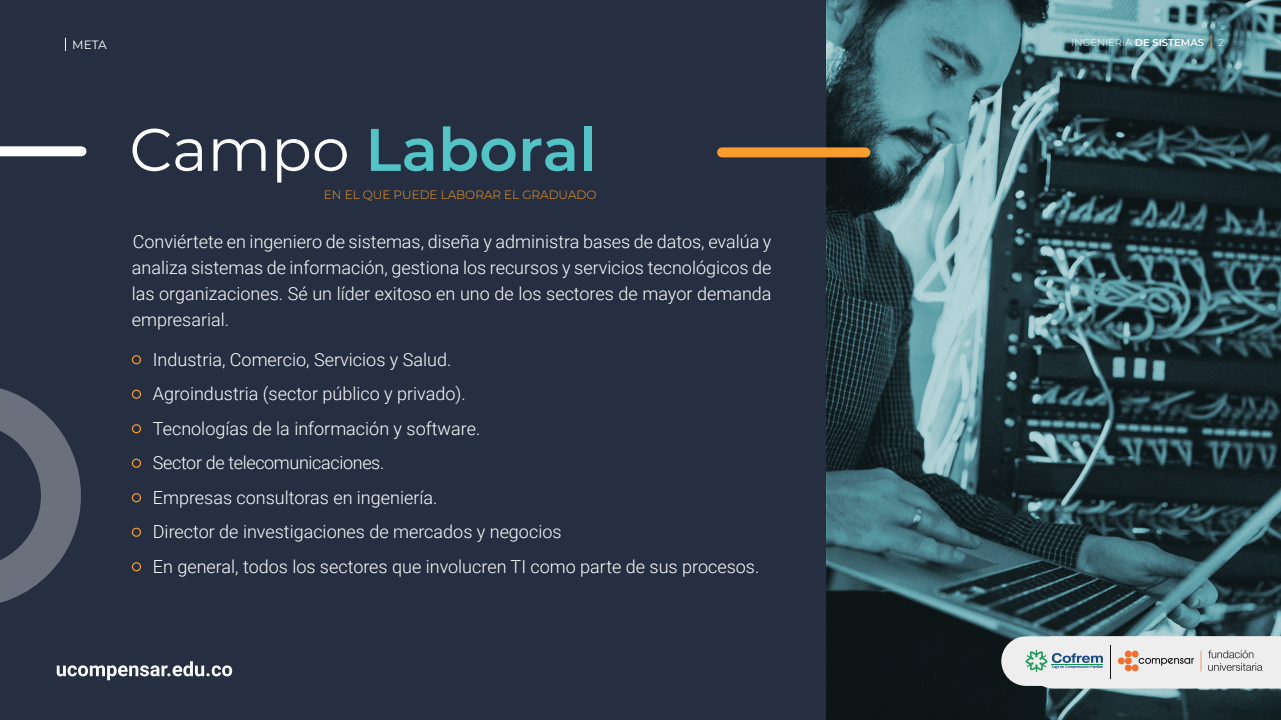
<style>
.page{position:relative;width:1281px;height:720px;background:#fff}
.page>*{position:absolute;margin:0;border:0;box-sizing:border-box;transform-origin:0 0}
.t1{font:600 60px "Montserrat";color:#53c3c6}
.t2{font:300 18px/34.5px "Roboto";color:#fff;text-align:justify}
.t3{font:300 12px "Montserrat";color:#f89d2d}
.t4{font:12px "Montserrat";color:#fff}
.t5{font:300 10px "Montserrat";color:#fff}
.s1{font-weight:600}
.s2{font-weight:400;color:#fff}
</style>
<div class="page">
<div style="left:0;top:0;width:1280px;height:720px;background:#252f41"></div>
<svg style="left:827px;top:0;width:453px;height:720px;background:#37545a"></svg>
<div style="left:132px;top:355px;width:9px;height:9px;border:1px solid #f89c2d;border-radius:50%"></div>
<div style="left:132px;top:390px;width:9px;height:9px;border:1px solid #f89c2d;border-radius:50%"></div>
<div style="left:132px;top:424px;width:9px;height:9px;border:1px solid #f89c2d;border-radius:50%"></div>
<div style="left:132px;top:459px;width:9px;height:9px;border:1px solid #f89c2d;border-radius:50%"></div>
<div style="left:132px;top:493px;width:9px;height:9px;border:1px solid #f89c2d;border-radius:50%"></div>
<div style="left:132px;top:528px;width:9px;height:9px;border:1px solid #f89c2d;border-radius:50%"></div>
<div style="left:132px;top:562px;width:9px;height:9px;border:1px solid #f89c2d;border-radius:50%"></div>
<svg style="left:0;top:388px;width:81px;height:215px"></svg>
<svg style="left:65px;top:38px;width:1px;height:13px"></svg>
<div style="left:0;top:146px;width:81px;height:10px;background:#fff"></div>
<svg style="left:1210px;top:35px;width:1px;height:15px"></svg>
<div style="left:722px;top:147px;width:143px;height:10px;background:#f89d2d"></div>
<svg style="left:57px;top:661px;width:175px;height:19px"></svg>
<svg style="left:1001px;top:636px;width:279px;height:53px;background:#d9dbda"></svg>
<hr style="left:1051px;top:664px;width:51px;height:1px;background:#109351">
<p class="t4" style="left:72px;top:36px;width:36px">META</p>
<p class="t5" style="left:1071px;top:36px;width:134px">INGENIERÍA <span class="s1">DE SISTEMAS</span></p>
<p class="t5" style="left:1218px;top:36px;width:7px">2</p>
<h1 class="t1" style="left:129px;top:107px;width:468px"><span class="s2">Campo</span> Laboral</h1>
<p class="t3" style="left:324px;top:187px;width:274px">EN EL QUE PUEDE LABORAR EL GRADUADO</p>
<p class="t2" style="left:132px;top:228px;width:641px;line-height:26px">Conviértete en ingeniero de sistemas, diseña y administra bases de datos, evalúa y analiza sistemas de información, gestiona los recursos y servicios tecnológicos de las organizaciones. Sé un líder exitoso en uno de los sectores de mayor demanda empresarial.</p>
<p class="t2" style="left:153px;top:341px;width:608px;text-align:left">Industria, Comercio, Servicios y Salud.<br>Agroindustria (sector público y privado).<br>Tecnologías de la información y software.<br>Sector de telecomunicaciones.<br>Empresas consultoras en ingeniería.<br>Director de investigaciones de mercados y negocios<br>En general, todos los sectores que involucren TI como parte de sus procesos.</p>
</div>
